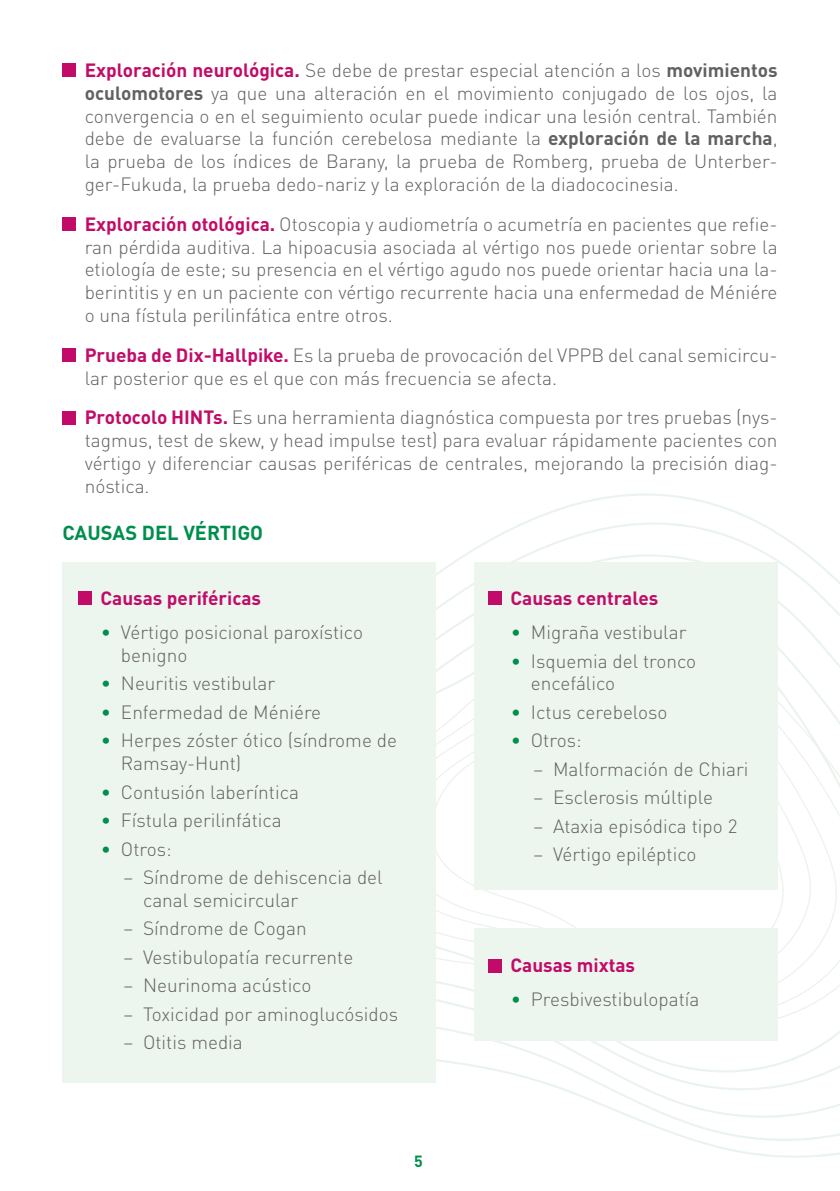
<style>
.page{position:relative;width:840px;height:1191px;background:#fff}
.page>*{position:absolute;margin:0;border:0;box-sizing:border-box;transform-origin:0 0}
.t1{font:700 20px "DIN Pro";color:#008e4d}
.t2{font:300 19px/22.8px "DIN Pro";color:#616160}
.t3{font:700 19px "DIN Pro";color:#c20b68}
.t4{font:700 16px "DIN Pro";color:#008e4d}
.s1{font-weight:700;color:#c20b68}
.s2{font-weight:700}
.s3{color:#008e4d}
</style>
<div class="page">
<svg style="left:435px;top:494px;width:404px;height:664px"></svg>
<svg style="left:435px;top:613px;width:404px;height:426px"></svg>
<div style="left:62px;top:562px;width:373px;height:521px;background:#edf5ef"></div>
<div style="left:474px;top:562px;width:303px;height:328px;background:#edf5ef"></div>
<div style="left:474px;top:928px;width:303px;height:112px;background:#edf5ef"></div>
<div style="left:62px;top:63px;width:14px;height:14px;background:#c20b68"></div>
<div style="left:62px;top:217px;width:14px;height:14px;background:#c20b68"></div>
<div style="left:62px;top:348px;width:14px;height:14px;background:#c20b68"></div>
<div style="left:62px;top:411px;width:14px;height:13px;background:#c20b68"></div>
<div style="left:78px;top:591px;width:14px;height:14px;background:#c20b68"></div>
<div style="left:488px;top:591px;width:13px;height:14px;background:#c20b68"></div>
<div style="left:488px;top:958px;width:13px;height:14px;background:#c20b68"></div>
<p class="t2" style="left:85px;top:57px;width:694px;text-align:justify"><span class="s1">Exploración neurológica.</span> Se debe de prestar especial atención a los <span class="s2">movimientos oculomotores</span> ya que una alteración en el movimiento conjugado de los ojos, la convergencia o en el seguimiento ocular puede indicar una lesión central. También debe de evaluarse la función cerebelosa mediante la <span class="s2">exploración de la marcha</span>, la prueba de los índices de Barany, la prueba de Romberg, prueba de Unterber&shy;ger-Fukuda, la prueba dedo-nariz y la exploración de la diadococinesia.</p>
<p class="t2" style="left:85px;top:211px;width:694px;text-align:justify"><span class="s1">Exploración otológica.</span> Otoscopia y audiometría o acumetría en pacientes que refie&shy;ran pérdida auditiva. La hipoacusia asociada al vértigo nos puede orientar sobre la etiología de este; su presencia en el vértigo agudo nos puede orientar hacia una la&shy;berintitis y en un paciente con vértigo recurrente hacia una enfermedad de Méniére o una fístula perilinfática entre otros.</p>
<p class="t2" style="left:85px;top:342px;width:694px"><span class="s1">Prueba de Dix-Hallpike.</span> Es la prueba de provocación del VPPB del canal semicircu&shy;lar posterior que es el que con más frecuencia se afecta.</p>
<p class="t2" style="left:85px;top:404px;width:694px;text-align:justify"><span class="s1">Protocolo HINTs.</span> Es una herramienta diagnóstica compuesta por tres pruebas (nys&shy;tagmus, test de skew, y head impulse test) para evaluar rápidamente pacientes con vértigo y diferenciar causas periféricas de centrales, mejorando la precisión diag&shy;nóstica.</p>
<p class="t1" style="left:62px;top:515px;width:202px">CAUSAS DEL VÉRTIGO</p>
<p class="t3" style="left:100px;top:582px;width:162px">Causas periféricas</p>
<p class="t2" style="left:121px;top:619px;width:243px;text-indent:-20px"><span class="s3">•</span> Vértigo posicional paroxístico benigno</p>
<p class="t2" style="left:101px;top:670px;width:176px"><span class="s3">•</span> Neuritis vestibular</p>
<p class="t2" style="left:101px;top:699px;width:222px"><span class="s3">•</span> Enfermedad de Méniére</p>
<p class="t2" style="left:121px;top:727px;width:277px;text-indent:-20px"><span class="s3">•</span> Herpes zóster ótico (síndrome de<br>Ramsay-Hunt)</p>
<p class="t2" style="left:101px;top:778px;width:199px"><span class="s3">•</span> Contusión laberíntica</p>
<p class="t2" style="left:101px;top:807px;width:182px"><span class="s3">•</span> Fístula perilinfática</p>
<p class="t2" style="left:101px;top:835px;width:72px"><span class="s3">•</span> Otros:</p>
<p class="t2" style="left:143px;top:864px;width:241px;text-indent:-19px">– Síndrome de dehiscencia del canal semicircular</p>
<p class="t2" style="left:123px;top:915px;width:184px">– Síndrome de Cogan</p>
<p class="t2" style="left:123px;top:944px;width:231px">– Vestibulopatía recurrente</p>
<p class="t2" style="left:123px;top:972px;width:189px">– Neurinoma acústico</p>
<p class="t2" style="left:123px;top:1000px;width:276px">– Toxicidad por aminoglucósidos</p>
<p class="t2" style="left:123px;top:1029px;width:121px">– Otitis media</p>
<p class="t4" style="left:414px;top:1148px;width:10px">5</p>
<p class="t3" style="left:510px;top:582px;width:149px">Causas centrales</p>
<p class="t2" style="left:510px;top:619px;width:177px"><span class="s3">•</span> Migraña vestibular</p>
<p class="t2" style="left:530px;top:647px;width:167px;text-indent:-20px"><span class="s3">•</span> Isquemia del tronco encefálico</p>
<p class="t2" style="left:510px;top:699px;width:158px"><span class="s3">•</span> Ictus cerebeloso</p>
<p class="t2" style="left:510px;top:727px;width:72px"><span class="s3">•</span> Otros:</p>
<p class="t2" style="left:533px;top:756px;width:216px">– Malformación de Chiari</p>
<p class="t2" style="left:533px;top:784px;width:181px">– Esclerosis múltiple</p>
<p class="t2" style="left:533px;top:813px;width:205px">– Ataxia episódica tipo 2</p>
<p class="t2" style="left:533px;top:841px;width:164px">– Vértigo epiléptico</p>
<p class="t3" style="left:510px;top:949px;width:126px">Causas mixtas</p>
<p class="t2" style="left:510px;top:986px;width:190px"><span class="s3">•</span> Presbivestibulopatía</p>
</div>
